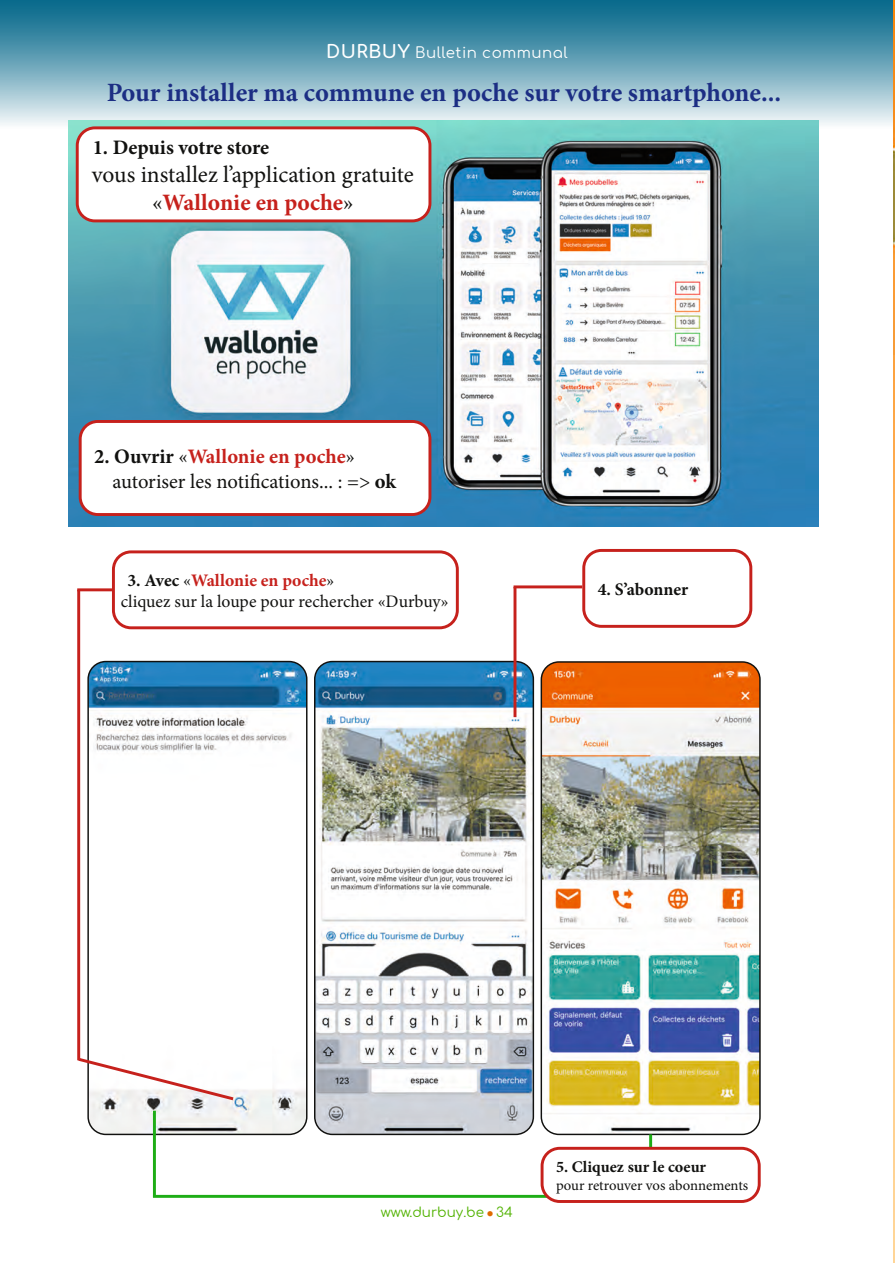
<style>
.page{position:relative;width:895px;height:1263px;background:#fff}
.page>*{position:absolute;margin:0;border:0;box-sizing:border-box;transform-origin:0 0}
.t1{font:700 26.4px "Minion Pro";color:#1c2e84}
.t2{font:23.55px/28.2px "Minion Pro";color:#11110f;text-align:center}
.t3{font:20.55px/24.8px "Minion Pro";color:#11110f}
.t4{font:700 20.55px "Minion Pro";letter-spacing:-.005em;color:#11110f}
.t5{font:17.7px/21.1px "Minion Pro";color:#11110f}
.t6{font:700 17.7px "Minion Pro";color:#11110f}
.t7{font:700 16.2px "Minion Pro";letter-spacing:.005em;color:#11110f}
.t8{font:15px "Comfortaa";letter-spacing:.03em;color:#fff}
.t9{font:14.7px "Minion Pro";letter-spacing:-.005em;color:#11110f}
.t10{font:13.5px "Comfortaa";color:#51b200}
.s1{font-weight:700;font-size:18px}
.s2{font-weight:700;color:#c6211c}
.s3{font-weight:700}
.s4{color:#df6a00}
</style>
<div class="page">
<div style="left:0;top:0;width:893px;height:131px;background:linear-gradient(to bottom,#005f84,#f4f8fa)"></div>
<img style="left:69px;top:120px;width:749px;height:406px">
<div style="left:77px;top:128px;width:353px;height:93px;background:#fff;border-radius:18px"></div>
<div style="left:76px;top:126px;width:355px;height:96px;border:3px solid #c6211c;border-radius:18px"></div>
<div style="left:80px;top:421px;width:350px;height:93px;background:#fff;border-radius:18px"></div>
<div style="left:79px;top:420px;width:352px;height:96px;border:3px solid #c6211c;border-radius:18px"></div>
<img style="left:89px;top:661px;width:218px;height:473px">
<div style="left:87px;top:661px;width:220px;height:474px;border:1px solid #11110f;border-radius:18px"></div>
<div style="left:112px;top:550px;width:346px;height:79px;border:3px solid #c6211c;border-radius:18px"></div>
<hr style="left:77px;top:590px;width:3px;height:470px;background:#c6211c">
<svg style="left:77px;top:1055px;width:159px;height:47px"></svg>
<img style="left:314px;top:661px;width:219px;height:473px">
<div style="left:314px;top:661px;width:220px;height:474px;border:1px solid #11110f;border-radius:18px"></div>
<img style="left:542px;top:662px;width:217px;height:472px">
<div style="left:540px;top:661px;width:220px;height:474px;border:1px solid #11110f;border-radius:18px"></div>
<hr style="left:513px;top:587px;width:3px;height:130px;background:#c6211c">
<div style="left:582px;top:549px;width:170px;height:79px;border:3px solid #c6211c;border-radius:18px"></div>
<hr style="left:153px;top:1110px;width:3px;height:86px;background:#1ead16">
<hr style="left:153px;top:1195px;width:497px;height:3px;background:#1ead16">
<hr style="left:649px;top:1134px;width:3px;height:64px;background:#1ead16">
<div style="left:542px;top:1148px;width:217px;height:53px;background:#fff;border-radius:18px"></div>
<div style="left:540px;top:1147px;width:220px;height:56px;border:3px solid #c6211c;border-radius:18px"></div>
<hr style="left:77px;top:588px;width:35px;height:3px;background:#c6211c">
<hr style="left:513px;top:585px;width:69px;height:3px;background:#c6211c">
<img style="left:893px;top:1px;width:1px;height:1261px">
<p class="t8" style="left:326px;top:39px;width:243px"><span class="s1">DURBUY</span> Bulletin communal</p>
<h1 class="t1" style="left:107px;top:74px;width:675px">Pour installer ma commune en poche sur votre smartphone...</h1>
<p class="t4" style="left:93px;top:133px;width:178px">1. Depuis votre store</p>
<h2 class="t2" style="left:92px;top:160px;width:323px">vous installez l’application gratuite «<span class="s2">Wallonie en poche</span>»</h2>
<p class="t3" style="left:112px;top:444px;width:285px;text-indent:-18px"><span class="s3">2. Ouvrir</span> «<span class="s2">Wallonie en poche</span>» autoriser les notifications... : =&gt; <span class="s3">ok</span></p>
<p class="t5" style="left:121px;top:569px;width:329px;text-indent:7px"><span class="s3">3. Avec</span> «<span class="s2">Wallonie en poche</span>»<br>cliquez sur la loupe pour rechercher «Durbuy»</p>
<p class="t6" style="left:597px;top:577px;width:92px">4. S’abonner</p>
<p class="t10" style="left:381px;top:1200px;width:133px">www.durbuy.be <span class="s4">●</span> 34</p>
<p class="t7" style="left:556px;top:1155px;width:151px">5. Cliquez sur le coeur</p>
<p class="t9" style="left:556px;top:1175px;width:194px">pour retrouver vos abonnements</p>
</div>
